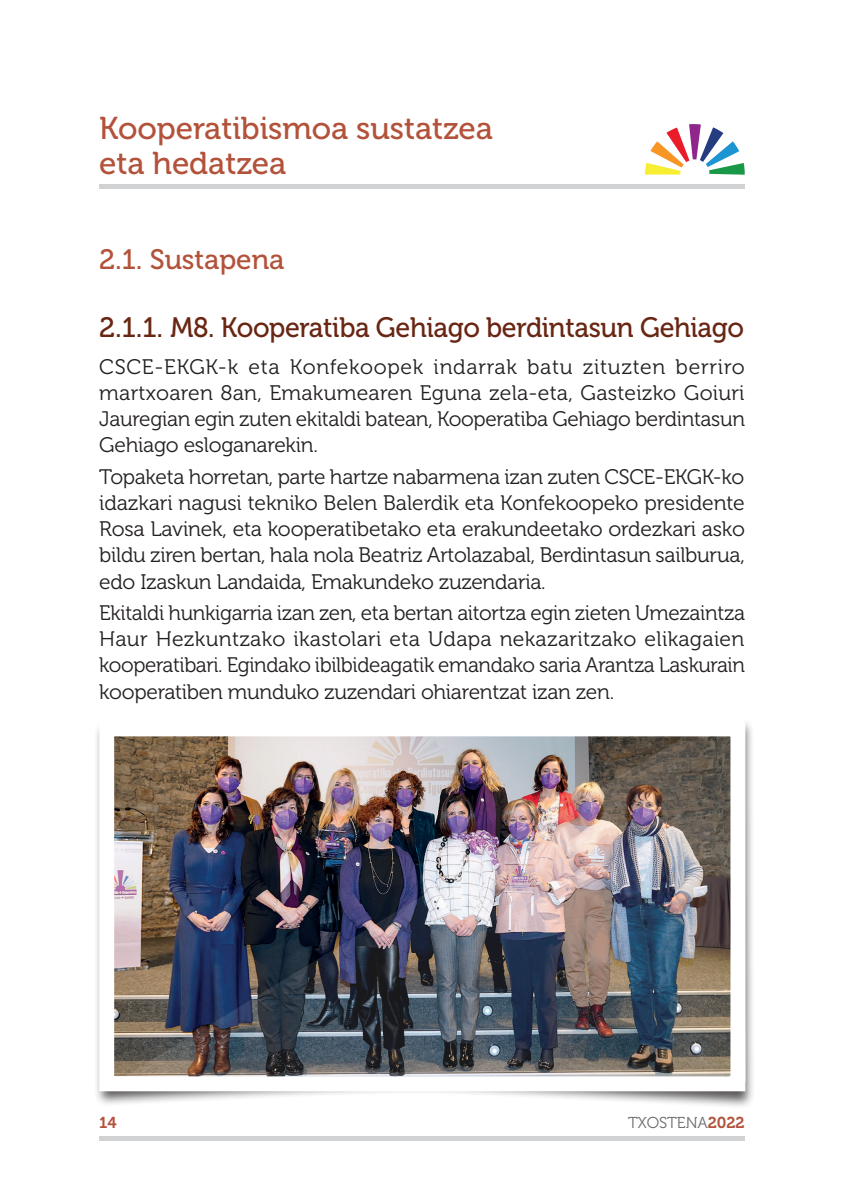
<style>
.page{position:relative;width:844px;height:1191px;background:#fff}
.page>*{position:absolute;margin:0;border:0;box-sizing:border-box;transform-origin:0 0}
.t1{font:31.5px/35px "Museo 500";letter-spacing:-.005em;color:#b3523a}
.t2{font:28px "Museo 500";letter-spacing:-.015em;color:#682613}
.t3{font:28px "Museo 500";letter-spacing:-.005em;color:#b3523a}
.t4{font:21px/26.2px "Museo 300";letter-spacing:-.015em;color:#231f20;text-align:justify}
.t5{font:15.75px "Museo 300";letter-spacing:-.005em;color:#6c6d70}
.t6{font:15.75px "Museo 700";color:#b3523a}
.s1{font-family:"Museo 700";color:#b3523a}
</style>
<div class="page">
<div style="left:99px;top:1136px;width:645px;height:5px;background:#d1d2d4"></div>
<div style="left:93px;top:718px;width:662px;height:390px;background:#231f20;opacity:.75"></div>
<img style="left:99px;top:718px;width:646px;height:373px">
<div style="left:99px;top:184px;width:645px;height:5px;background:#d1d2d4"></div>
<svg style="left:644px;top:124px;width:100px;height:51px"></svg>
<h1 class="t1" style="left:99px;top:111px;width:395px">Kooperatibismoa sustatzea eta hedatzea</h1>
<h2 class="t3" style="left:99px;top:244px;width:186px">2.1. Sustapena</h2>
<h2 class="t2" style="left:99px;top:312px;width:646px">2.1.1. M8. Kooperatiba Gehiago berdintasun Gehiago</h2>
<p class="t4" style="left:99px;top:354px;width:647px">CSCE-EKGK-k eta Konfekoopek indarrak batu zituzten berriro martxoaren 8an, Emakumearen Eguna zela-eta, Gasteizko Goiuri Jauregian egin zuten ekitaldi batean, Kooperatiba Gehiago berdintasun Gehiago esloganarekin.</p>
<p class="t4" style="left:99px;top:464px;width:647px">Topaketa horretan, parte hartze nabarmena izan zuten CSCE-EKGK-ko idazkari nagusi tekniko Belen Balerdik eta Konfekoopeko presidente Rosa Lavinek, eta kooperatibetako eta erakundeetako ordezkari asko bildu ziren bertan, hala nola Beatriz Artolazabal, Berdintasun sailburua, edo Izaskun Landaida, Emakundeko zuzendaria.</p>
<p class="t4" style="left:99px;top:600px;width:647px">Ekitaldi hunkigarria izan zen, eta bertan aitortza egin zieten Umezaintza Haur Hezkuntzako ikastolari eta Udapa nekazaritzako elikagaien kooperatibari. Egindako ibilbideagatik emandako saria Arantza Laskurain kooperatiben munduko zuzendari ohiarentzat izan zen.</p>
<p class="t6" style="left:99px;top:1114px;width:19px">14</p>
<p class="t5" style="left:628px;top:1114px;width:118px">TXOSTENA<span class="s1">2022</span></p>
</div>
